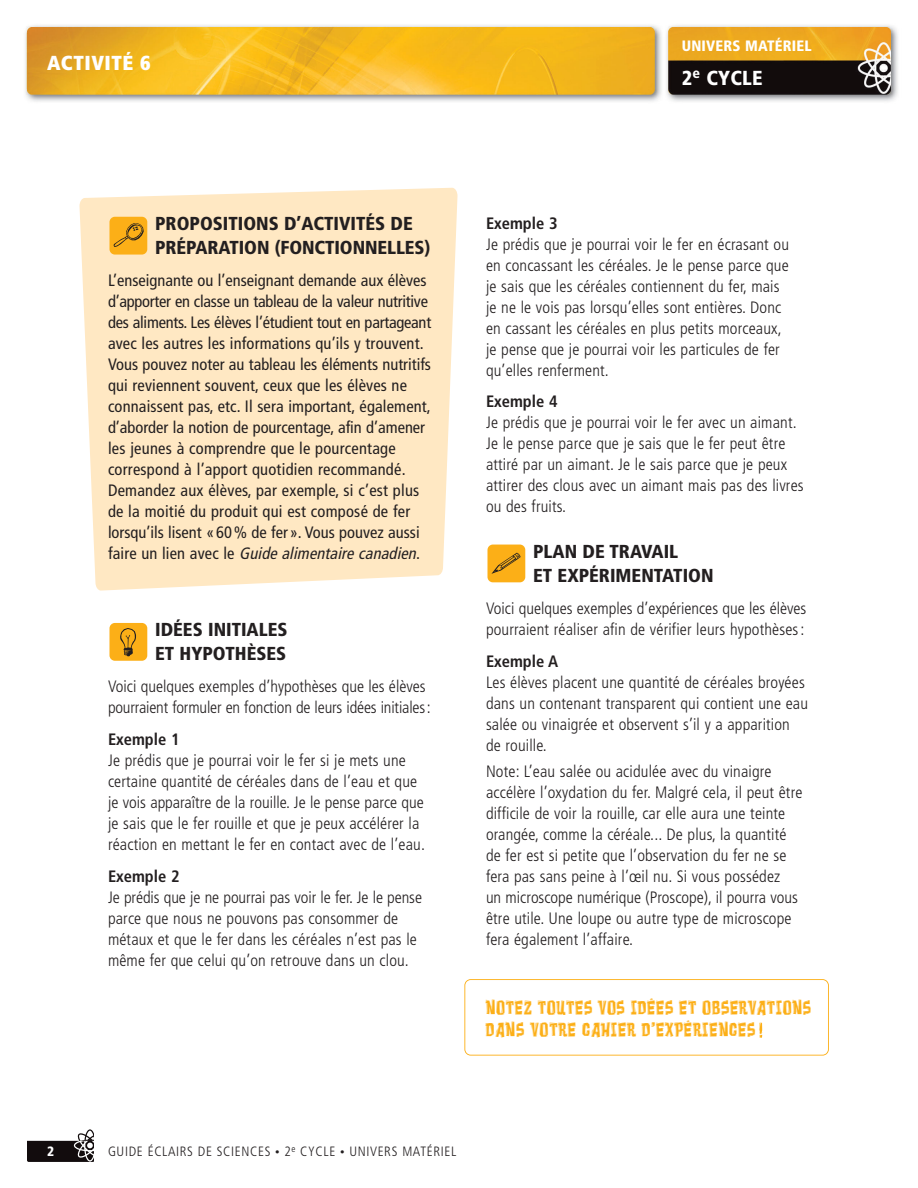
<style>
.page{position:relative;width:918px;height:1188px;background:#fff}
.page>*{position:absolute;margin:0;border:0;box-sizing:border-box;transform-origin:0 0}
.t1{font:900 condensed 20.25px "Frutiger";letter-spacing:.025em;color:#fff}
.t2{font:900 condensed 20.25px "Frutiger";letter-spacing:.01em;color:#fff}
.t3{font:900 condensed 18.75px/24px "Frutiger";color:#231f20}
.t4{font:300 condensed 16.5px/21px "Frutiger";letter-spacing:.01em;color:#231f20}
.t5{font:condensed 16.5px/21px "Frutiger";letter-spacing:.01em;color:#231f20}
.t6{font:300 condensed 16.5px/21px "Frutiger";letter-spacing:-.01em;color:#231f20}
.t7{font:700 condensed 16.5px "Frutiger";color:#231f20}
.t8{font:15px/22.5px "Vademecum";letter-spacing:.045em;color:#fcaf17}
.t9{font:900 condensed 15px "Frutiger";letter-spacing:.01em;color:#fff}
.t10{font:300 condensed 13.5px "Frutiger";letter-spacing:.05em;color:#231f20}
.t11{font:900 condensed 13.5px "Frutiger";color:#fff}
.s1{font-style:italic}
.s2{font-size:9px}
</style>
<div class="page">
<svg style="left:27px;top:1129px;width:67px;height:33px"></svg>
<svg style="left:80px;top:188px;width:378px;height:403px;background:#fee9c7"></svg>
<img style="left:25px;top:25px;width:873px;height:77px">
<div style="left:488px;top:545px;width:37px;height:37px;background:#fcaf17;border-radius:5px"></div>
<svg style="left:491px;top:553px;width:30px;height:21px"></svg>
<div style="left:110px;top:623px;width:37px;height:38px;background:#fcaf17;border-radius:5px"></div>
<svg style="left:120px;top:628px;width:16px;height:28px"></svg>
<div style="left:110px;top:217px;width:37px;height:38px;background:#fcaf17;border-radius:5px"></div>
<svg style="left:114px;top:223px;width:30px;height:24px"></svg>
<svg style="left:464px;top:979px;width:365px;height:77px"></svg>
<p class="t1" style="left:47px;top:55px;width:105px">ACTIVITÉ 6</p>
<p class="t9" style="left:682px;top:40px;width:131px">UNIVERS MATÉRIEL</p>
<p class="t2" style="left:682px;top:70px;width:82px">2<sup>e</sup> CYCLE</p>
<p class="t11" style="left:47px;top:1146px;width:9px">2</p>
<p class="t3" style="left:155px;top:213px;width:277px">PROPOSITIONS D’ACTIVITÉS DE<br>PRÉPARATION (FONCTIONNELLES)</p>
<p class="t5" style="left:108px;top:271px;width:325px">L’enseignante ou l’enseignant demande aux élèves d’apporter en classe un tableau de la valeur nutritive des aliments. Les élèves l’étudient tout en partageant avec les autres les informations qu’ils y trouvent.<br>Vous pouvez noter au tableau les éléments nutritifs qui reviennent souvent, ceux que les élèves ne connaissent pas, etc. Il sera important, également, d’aborder la notion de pourcentage, afin d’amener les jeunes à comprendre que le pourcentage correspond à l’apport quotidien recommandé.<br>Demandez aux élèves, par exemple, si c’est plus de la moitié du produit qui est composé de fer lorsqu’ils lisent «60% de fer». Vous pouvez aussi<br>f a i r e u n l i e n a v e c l e <span class="s1">Guide alimentaire canadien</span>.</p>
<p class="t3" style="left:155px;top:619px;width:134px">IDÉES INITIALES<br>ET HYPOTHÈSES</p>
<p class="t6" style="left:108px;top:677px;width:324px">Voici quelques exemples d’hypothèses que les élèves pourraient formuler en fonction de leurs idées initiales:</p>
<p class="t7" style="left:108px;top:733px;width:73px">Exemple 1</p>
<p class="t4" style="left:108px;top:751px;width:319px">Je prédis que je pourrai voir le fer si je mets une certaine quantité de céréales dans de l’eau et que je vois apparaître de la rouille. Je le pense parce que je sais que le fer rouille et que je peux accélérer la réaction en mettant le fer en contact avec de l’eau.</p>
<p class="t7" style="left:108px;top:869px;width:73px">Exemple 2</p>
<p class="t4" style="left:108px;top:888px;width:316px">Je prédis que je ne pourrai pas voir le fer. Je le pense parce que nous ne pouvons pas consommer de métaux et que le fer dans les céréales n’est pas le même fer que celui qu’on retrouve dans un clou.</p>
<p class="t7" style="left:486px;top:216px;width:73px">Exemple 3</p>
<p class="t4" style="left:486px;top:235px;width:305px">Je prédis que je pourrai voir le fer en écrasant ou en concassant les céréales. Je le pense parce que je sais que les céréales contiennent du fer, mais je ne le vois pas lorsqu’elles sont entières. Donc en cassant les céréales en plus petits morceaux, je pense que je pourrai voir les particules de fer qu’elles renferment.</p>
<p class="t7" style="left:486px;top:395px;width:73px">Exemple 4</p>
<p class="t4" style="left:486px;top:414px;width:319px">Je prédis que je pourrai voir le fer avec un aimant.<br>Je le pense parce que je sais que le fer peut être attiré par un aimant. Je le sais parce que je peux attirer des clous avec un aimant mais pas des livres ou des fruits.</p>
<p class="t3" style="left:533px;top:541px;width:182px">PLAN DE TRAVAIL<br>ET EXPÉRIMENTATION</p>
<p class="t4" style="left:486px;top:599px;width:322px">Voici quelques exemples d’expériences que les élèves pourraient réaliser afin de vérifier leurs hypothèses :</p>
<p class="t7" style="left:486px;top:654px;width:74px">Exemple A</p>
<p class="t4" style="left:486px;top:673px;width:324px">Les élèves placent une quantité de céréales broyées dans un contenant transparent qui contient une eau salée ou vinaigrée et observent s’il y a apparition de rouille.</p>
<p class="t4" style="left:486px;top:762px;width:318px">Note: L’eau salée ou acidulée avec du vinaigre accélère l’oxydation du fer. Malgré cela, il peut être difficile de voir la rouille, car elle aura une teinte orangée, comme la céréale... De plus, la quantité de fer est si petite que l’observation du fer ne se fera pas sans peine à l’œil nu. Si vous possédez<br>un microscope numérique (Proscope), il pourra vous être utile. Une loupe ou autre type de microscope fera également l’affaire.</p>
<p class="t8" style="left:486px;top:998px;width:327px">NOTEZ TOUTES VOS IDÉES ET OBSERVATIONS<br>DANS VOTRE CAHIER D’EXPÉRIENCES</p>
<p class="t10" style="left:108px;top:1146px;width:350px">GUIDE ÉCLAIRS DE SCIENCES <span class="s2">•</span> 2<sup>e</sup> CYCLE <span class="s2">•</span> UNIVERS MATÉRIEL</p>
</div>
